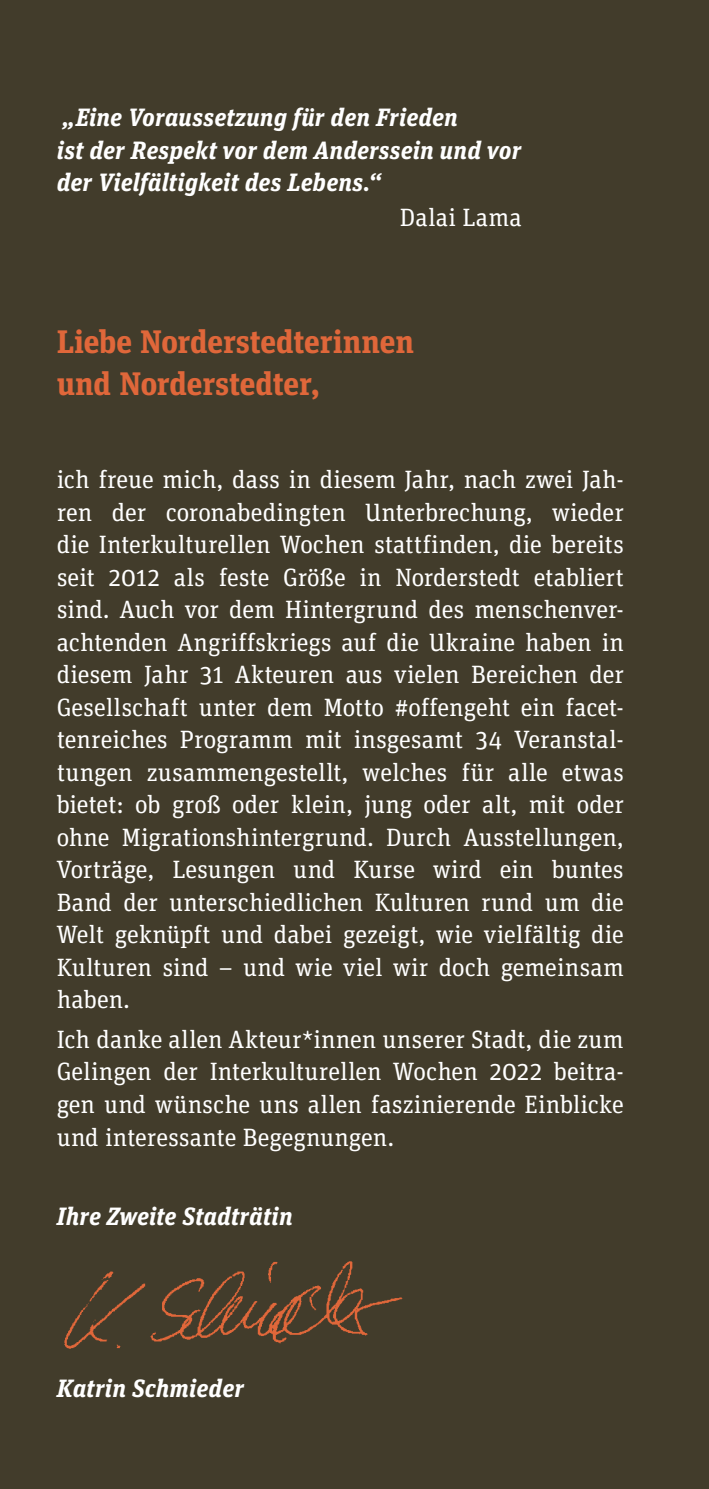
<style>
.page{position:relative;width:709px;height:1489px;background:#fff}
.page>*{position:absolute;margin:0;border:0;box-sizing:border-box;transform-origin:0 0}
.t1{font:700 32.5px/42px "Unit Slab OT";letter-spacing:-.005em;color:#e0673a}
.t2{font:25px/32.5px "Unit Slab OT";color:#fff;text-align:justify}
.t3{font:italic 700 25px/32.5px "Unit Slab OT";letter-spacing:.01em;color:#fff}
</style>
<div class="page">
<div style="left:0;top:0;width:709px;height:1488px;background:#423c2b"></div>
<img style="left:64px;top:1261px;width:339px;height:88px">
<p class="t3" style="left:57px;top:101px;width:466px">„Eine Voraussetzung für den Frieden<br>ist der Respekt vor dem Anderssein und vor der Vielfältigkeit des Lebens.“</p>
<p class="t2" style="left:400px;top:201px;width:123px">Dalai Lama</p>
<h1 class="t1" style="left:57px;top:320px;width:359px">Liebe Norderstedterinnen und Norderstedter,</h1>
<p class="t2" style="left:57px;top:463px;width:569px">ich freue mich, dass in diesem Jahr, nach zwei Jah&shy;ren der coronabedingten Unterbrechung, wieder die Interkulturellen Wochen stattfinden, die bereits seit 2012 als feste Größe in Norderstedt etabliert sind. Auch vor dem Hintergrund des menschenver&shy;achtenden Angriffskriegs auf die Ukraine haben in diesem Jahr 31 Akteuren aus vielen Bereichen der Gesellschaft unter dem Motto #offengeht ein facet&shy;tenreiches Programm mit insgesamt 34 Veranstal&shy;tungen zusammengestellt, welches für alle etwas bietet: ob groß oder klein, jung oder alt, mit oder ohne Migrationshintergrund. Durch Ausstellungen, Vorträge, Lesungen und Kurse wird ein buntes Band der unterschiedlichen Kulturen rund um die Welt geknüpft und dabei gezeigt, wie vielfältig die Kulturen sind – und wie viel wir doch gemeinsam haben.</p>
<p class="t2" style="left:57px;top:1022px;width:568px">Ich danke allen Akteur*innen unserer Stadt, die zum Gelingen der Interkulturellen Wochen 2022 beitra&shy;gen und wünsche uns allen faszinierende Einblicke und interessante Begegnungen.</p>
<p class="t3" style="left:57px;top:1199px;width:237px">Ihre Zweite Stadträtin</p>
<p class="t3" style="left:57px;top:1371px;width:188px">Katrin Schmieder</p>
</div>
